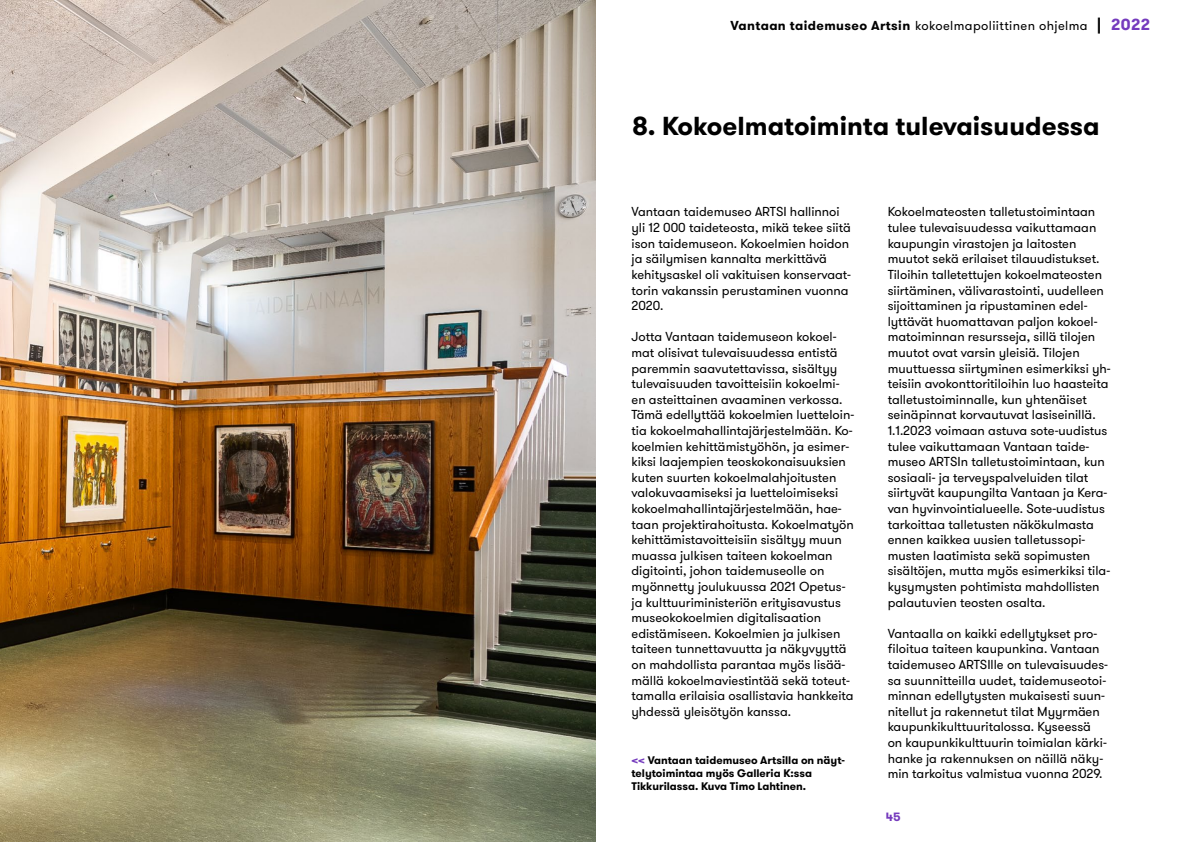
<style>
.page{position:relative;width:1191px;height:842px;background:#fff}
.page>*{position:absolute;margin:0;border:0;box-sizing:border-box;transform-origin:0 0}
.Otsikko{font:700 26px "GT Walsheim";color:#000}
.Leipis{font:13px/15.6px "GT Walsheim";color:#000}
.Leipis-2{font:13px "GT Walsheim";letter-spacing:.03em;color:#000}
.t1{font:700 12px "GT Walsheim";color:#753bbd}
.Kuvateksti{font:700 11px/13.2px "GT Walsheim";color:#000}
.s1{font-weight:700}
.s2{font-weight:700;font-size:16px}
.s3{font-weight:700;font-size:16px;color:#753bbd}
.s4{color:#753bbd}
</style>
<div class="page">
<img style="left:0;top:0;width:595px;height:842px">
<p class="Leipis-2" style="left:730px;top:17px;width:421px"><span class="s1">Vantaan taidemuseo Artsin</span> kokoelmapoliittinen ohjelma <span class="s2">|</span> <span class="s3">2022</span></p>
<h1 class="Otsikko" style="left:632px;top:109px;width:469px">8. Kokoelmatoiminta tulevaisuudessa</h1>
<p class="Leipis" style="left:631px;top:204px;width:221px">Vantaan taidemuseo ARTSI hallinnoi yli 12 000 taideteosta, mikä tekee siitä ison taidemuseon. Kokoelmien hoidon ja säilymisen kannalta merkittävä kehitysaskel oli vakituisen konservaat&shy;torin vakanssin perustaminen vuonna 2020.</p>
<p class="Leipis" style="left:631px;top:329px;width:224px">Jotta Vantaan taidemuseon kokoel&shy;mat olisivat tulevaisuudessa entistä paremmin saavutettavissa, sisältyy tulevaisuuden tavoitteisiin kokoelmi&shy;en asteittainen avaaminen verkossa.<br>Tämä edellyttää kokoelmien luetteloin&shy;tia kokoelmahallintajärjestelmään. Ko&shy;koelmien kehittämistyöhön, ja esimer&shy;kiksi laajempien teoskokonaisuuksien kuten suurten kokoelmalahjoitusten valokuvaamiseksi ja luetteloimiseksi kokoelmahallintajärjestelmään, hae&shy;taan projektirahoitusta. Kokoelmatyön kehittämistavoitteisiin sisältyy muun muassa julkisen taiteen kokoelman digitointi, johon taidemuseolle on myönnetty joulukuussa 2021 Opetus&shy;ja kulttuuriministeriön erityisavustus museokokoelmien digitalisaation edistämiseen. Kokoelmien ja julkisen taiteen tunnettavuutta ja näkyvyyttä on mahdollista parantaa myös lisää&shy;mällä kokoelmaviestintää sekä toteut&shy;tamalla erilaisia osallistavia hankkeita yhdessä yleisötyön kanssa.</p>
<p class="Kuvateksti" style="left:631px;top:753px;width:215px"><span class="s4">&lt;&lt;</span> Vantaan taidemuseo Artsilla on näyt&shy;telytoimintaa myös Galleria K:ssa<br>Tikkurilassa. Kuva Timo Lahtinen.</p>
<p class="Leipis" style="left:887px;top:204px;width:225px">Kokoelmateosten talletustoimintaan tulee tulevaisuudessa vaikuttamaan kaupungin virastojen ja laitosten muutot sekä erilaiset tilauudistukset.<br>Tiloihin talletettujen kokoelmateosten siirtäminen, välivarastointi, uudelleen sijoittaminen ja ripustaminen edel&shy;lyttävät huomattavan paljon kokoel&shy;matoiminnan resursseja, sillä tilojen muutot ovat varsin yleisiä. Tilojen muuttuessa siirtyminen esimerkiksi yh&shy;teisiin avokonttoritiloihin luo haasteita talletustoiminnalle, kun yhtenäiset seinäpinnat korvautuvat lasiseinillä.<br>1.1.2023 voimaan astuva sote-uudistus tulee vaikuttamaan Vantaan taide&shy;museo ARTSIn talletustoimintaan, kun sosiaali- ja terveyspalveluiden tilat siirtyvät kaupungilta Vantaan ja Kera&shy;van hyvinvointialueelle. Sote-uudistus tarkoittaa talletusten näkökulmasta ennen kaikkea uusien talletussopi&shy;musten laatimista sekä sopimusten sisältöjen, mutta myös esimerkiksi tila&shy;kysymysten pohtimista mahdollisten palautuvien teosten osalta.</p>
<p class="Leipis" style="left:887px;top:626px;width:222px">Vantaalla on kaikki edellytykset pro&shy;filoitua taiteen kaupunkina. Vantaan taidemuseo ARTSIlle on tulevaisuudes&shy;sa suunnitteilla uudet, taidemuseotoi&shy;minnan edellytysten mukaisesti suun&shy;nitellut ja rakennetut tilat Myyrmäen kaupunkikulttuuritalossa. Kyseessä on kaupunkikulttuurin toimialan kärki&shy;hanke ja rakennuksen on näillä näky&shy;min tarkoitus valmistua vuonna 2029.</p>
<p class="t1" style="left:885px;top:809px;width:16px">45</p>
</div>
